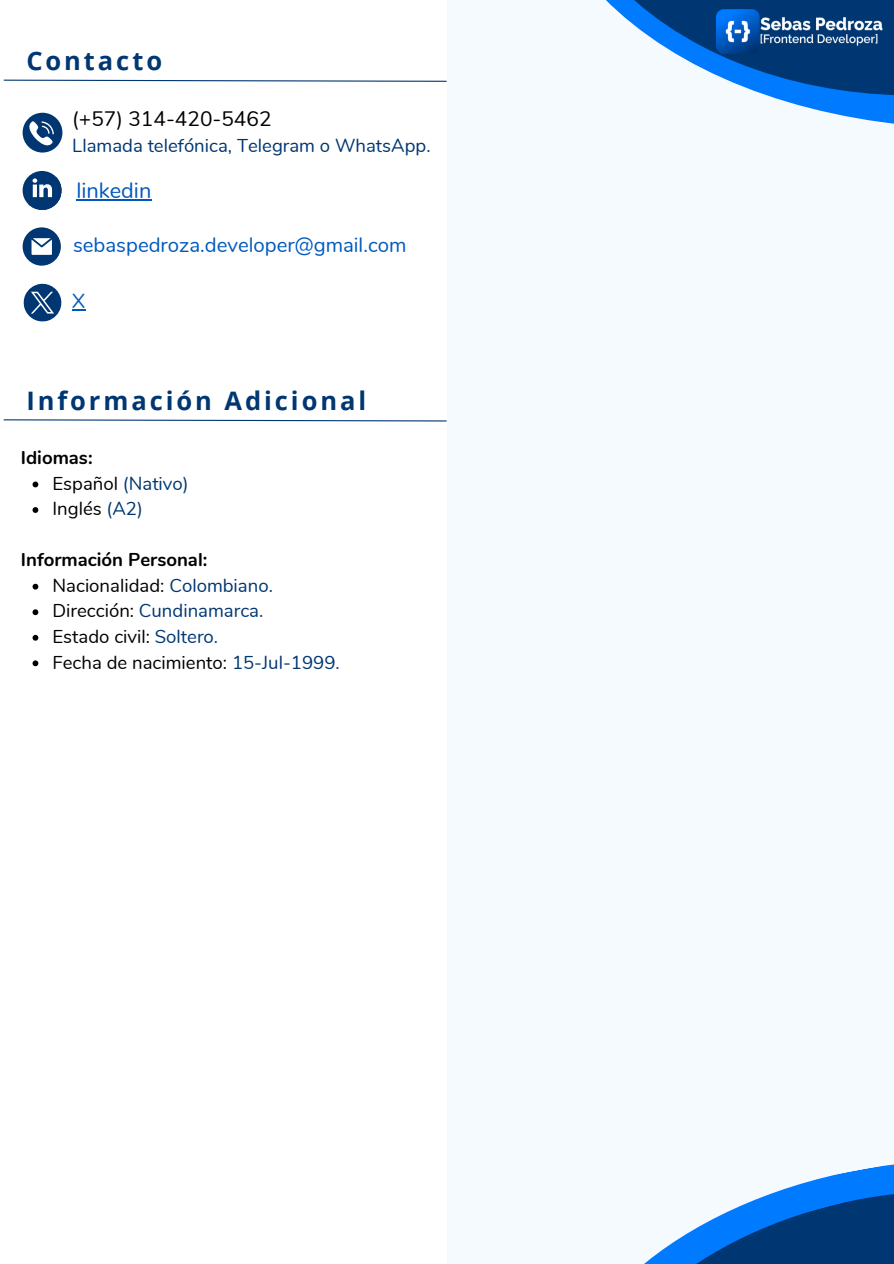
<style>
.page{position:relative;width:894px;height:1264px;background:#fff}
.page>*{position:absolute;margin:0;border:0;box-sizing:border-box;transform-origin:0 0}
.t1{font:700 25.5px "Open Sans";letter-spacing:.115em;color:#003772}
.t2{font:21.75px "Nunito";color:#0059be}
.t3{font:20.85px "Nunito";color:#000}
.t4{font:20.4px "Nunito";color:#0059be}
.t5{font:20.1px "Nunito";color:#0059be}
.t6{font:18.6px "Nunito";color:#000}
.t7{font:18.6px "Nunito";color:#003772}
.t8{font:700 18.6px "Nunito";color:#000}
.s1{color:#000}
.s2{color:#003772}
</style>
<div class="page">
<div style="left:446px;top:0;width:447px;height:1263px;background:#f5faff"></div>
<svg style="left:606px;top:0;width:287px;height:124px"></svg>
<img style="left:716px;top:9px;width:166px;height:44px">
<svg style="left:23px;top:227px;width:38px;height:39px"></svg>
<svg style="left:23px;top:113px;width:39px;height:39px"></svg>
<div style="left:23px;top:171px;width:38px;height:39px;background:#003772;border-radius:50%"></div>
<svg style="left:28px;top:177px;width:34px;height:33px"></svg>
<hr style="left:76px;top:199px;width:75px;height:1px;background:#0059be">
<svg style="left:72px;top:309px;width:13px;height:1px"></svg>
<svg style="left:24px;top:284px;width:38px;height:38px"></svg>
<svg style="left:3px;top:79px;width:444px;height:3px"></svg>
<svg style="left:645px;top:1164px;width:248px;height:99px"></svg>
<svg style="left:33px;top:481px;width:5px;height:6px"></svg>
<svg style="left:33px;top:507px;width:5px;height:6px"></svg>
<svg style="left:33px;top:583px;width:5px;height:6px"></svg>
<svg style="left:33px;top:609px;width:5px;height:6px"></svg>
<svg style="left:33px;top:635px;width:5px;height:5px"></svg>
<svg style="left:33px;top:660px;width:5px;height:6px"></svg>
<svg style="left:3px;top:419px;width:444px;height:3px"></svg>
<h2 class="t1" style="left:26px;top:43px;width:137px">Contacto</h2>
<p class="t3" style="left:72px;top:104px;width:201px">(+57) 314-420-5462</p>
<p class="t7" style="left:72px;top:134px;width:359px">Llamada telefónica, Telegram o WhatsApp.</p>
<p class="t2" style="left:76px;top:176px;width:76px">linkedin</p>
<h1 class="t4" style="left:73px;top:232px;width:335px">sebaspedroza.developer@gmail.com</h1>
<p class="t5" style="left:72px;top:287px;width:14px">X</p>
<h3 class="t1" style="left:26px;top:382px;width:341px">Información Adicional</h3>
<p class="t8" style="left:21px;top:445px;width:73px">Idiomas:</p>
<h2 class="t7" style="left:52px;top:471px;width:138px"><span class="s1">Español</span> (Nativo)</h2>
<p class="t6" style="left:52px;top:496px;width:92px">Inglés <span class="s2">(A2)</span></p>
<p class="t8" style="left:21px;top:547px;width:188px">Información Personal:</p>
<h1 class="t6" style="left:52px;top:573px;width:222px">Nacionalidad: <span class="s2">Colombiano.</span></h1>
<h3 class="t7" style="left:52px;top:598px;width:212px"><span class="s1">Dirección:</span> Cundinamarca.</h3>
<p class="t6" style="left:52px;top:624px;width:167px">Estado civil: <span class="s2">Soltero.</span></p>
<p class="t6" style="left:52px;top:649px;width:289px">Fecha de nacimiento: <span class="s2">15-Jul-1999.</span></p>
</div>
